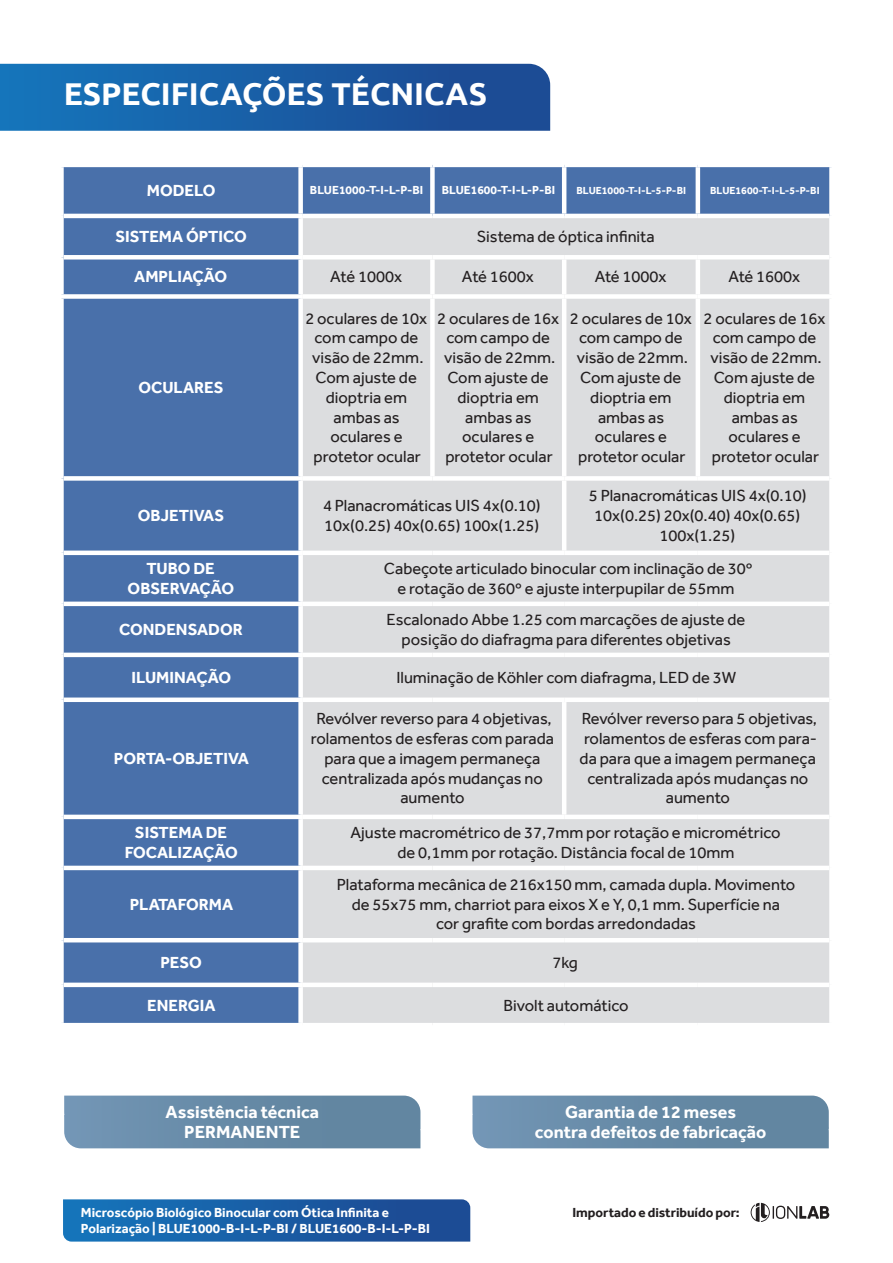
<style>
.page{position:relative;width:893px;height:1263px;background:#fff}
.page>*{position:absolute;margin:0;border:0;box-sizing:border-box;transform-origin:0 0}
.t1{font:700 31.5px "Ubuntu";color:#fff}
.t2{font:700 18px/19.5px "Effra";color:#fff;text-align:center}
.t3{font:16.5px/19.8px "Effra";color:#231f20;text-align:center}
.t4{font:700 16.5px/19.8px "Effra";color:#fff;text-align:center}
.t5{font:700 13.5px "Effra";color:#fff}
.t6{font:700 13.5px "Effra";letter-spacing:-.005em;color:#231f20}
.t7{font:700 12px "Effra";color:#fff}
.t8{font:700 10.5px "Effra";color:#fff}
</style>
<div class="page">
<svg style="left:0;top:64px;width:550px;height:67px;background:#1a5ea5"></svg>
<div style="left:64px;top:167px;width:234px;height:856px;background:#4970aa"></div>
<div style="left:303px;top:167px;width:526px;height:47px;background:#4970aa"></div>
<div style="left:303px;top:218px;width:526px;height:805px;background:#dcdddf"></div>
<div style="left:430px;top:167px;width:5px;height:47px;background:#fff"></div>
<hr style="left:562px;top:167px;width:4px;height:47px;background:#fff">
<hr style="left:696px;top:167px;width:4px;height:47px;background:#fff">
<hr style="left:64px;top:214px;width:239px;height:4px;background:#fff">
<hr style="left:64px;top:255px;width:239px;height:4px;background:#fff">
<div style="left:430px;top:259px;width:5px;height:35px;background:#fff"></div>
<hr style="left:562px;top:259px;width:4px;height:35px;background:#fff">
<hr style="left:696px;top:259px;width:4px;height:35px;background:#fff">
<div style="left:59px;top:294px;width:244px;height:5px;background:#fff"></div>
<hr style="left:303px;top:255px;width:129px;height:4px;background:#fff">
<hr style="left:432px;top:255px;width:132px;height:4px;background:#fff">
<hr style="left:564px;top:255px;width:134px;height:4px;background:#fff">
<hr style="left:698px;top:255px;width:131px;height:4px;background:#fff">
<div style="left:303px;top:294px;width:129px;height:5px;background:#fff"></div>
<div style="left:432px;top:294px;width:132px;height:5px;background:#fff"></div>
<div style="left:564px;top:294px;width:134px;height:5px;background:#fff"></div>
<div style="left:698px;top:294px;width:136px;height:5px;background:#fff"></div>
<div style="left:303px;top:476px;width:129px;height:5px;background:#fff"></div>
<div style="left:432px;top:476px;width:132px;height:5px;background:#fff"></div>
<div style="left:564px;top:476px;width:134px;height:5px;background:#fff"></div>
<div style="left:698px;top:476px;width:131px;height:5px;background:#fff"></div>
<hr style="left:303px;top:551px;width:129px;height:4px;background:#fff">
<hr style="left:432px;top:551px;width:132px;height:4px;background:#fff">
<hr style="left:564px;top:551px;width:134px;height:4px;background:#fff">
<hr style="left:698px;top:551px;width:131px;height:4px;background:#fff">
<hr style="left:303px;top:602px;width:129px;height:4px;background:#fff">
<hr style="left:432px;top:602px;width:132px;height:4px;background:#fff">
<hr style="left:564px;top:602px;width:134px;height:4px;background:#fff">
<hr style="left:698px;top:602px;width:131px;height:4px;background:#fff">
<hr style="left:303px;top:653px;width:129px;height:4px;background:#fff">
<hr style="left:432px;top:653px;width:132px;height:4px;background:#fff">
<hr style="left:564px;top:653px;width:134px;height:4px;background:#fff">
<hr style="left:698px;top:653px;width:131px;height:4px;background:#fff">
<div style="left:303px;top:697px;width:129px;height:5px;background:#fff"></div>
<div style="left:432px;top:697px;width:132px;height:5px;background:#fff"></div>
<div style="left:564px;top:697px;width:134px;height:5px;background:#fff"></div>
<div style="left:698px;top:697px;width:131px;height:5px;background:#fff"></div>
<hr style="left:303px;top:815px;width:129px;height:4px;background:#fff">
<hr style="left:432px;top:815px;width:132px;height:4px;background:#fff">
<hr style="left:564px;top:815px;width:134px;height:4px;background:#fff">
<hr style="left:698px;top:815px;width:131px;height:4px;background:#fff">
<hr style="left:303px;top:866px;width:129px;height:4px;background:#fff">
<hr style="left:432px;top:866px;width:132px;height:4px;background:#fff">
<hr style="left:564px;top:866px;width:134px;height:4px;background:#fff">
<hr style="left:698px;top:866px;width:131px;height:4px;background:#fff">
<hr style="left:303px;top:938px;width:129px;height:4px;background:#fff">
<hr style="left:432px;top:938px;width:132px;height:4px;background:#fff">
<hr style="left:564px;top:938px;width:134px;height:4px;background:#fff">
<hr style="left:698px;top:938px;width:131px;height:4px;background:#fff">
<div style="left:303px;top:982px;width:129px;height:5px;background:#fff"></div>
<div style="left:432px;top:982px;width:132px;height:5px;background:#fff"></div>
<div style="left:564px;top:982px;width:134px;height:5px;background:#fff"></div>
<div style="left:698px;top:982px;width:131px;height:5px;background:#fff"></div>
<div style="left:430px;top:299px;width:5px;height:177px;background:#fff"></div>
<hr style="left:562px;top:299px;width:4px;height:177px;background:#fff">
<hr style="left:696px;top:299px;width:4px;height:177px;background:#fff">
<div style="left:64px;top:476px;width:239px;height:5px;background:#fff"></div>
<hr style="left:562px;top:481px;width:4px;height:70px;background:#fff">
<hr style="left:64px;top:551px;width:239px;height:4px;background:#fff">
<hr style="left:64px;top:602px;width:239px;height:4px;background:#fff">
<hr style="left:64px;top:653px;width:239px;height:4px;background:#fff">
<div style="left:64px;top:697px;width:239px;height:5px;background:#fff"></div>
<hr style="left:562px;top:702px;width:4px;height:113px;background:#fff">
<hr style="left:64px;top:815px;width:239px;height:4px;background:#fff">
<hr style="left:64px;top:866px;width:239px;height:4px;background:#fff">
<hr style="left:64px;top:938px;width:239px;height:4px;background:#fff">
<div style="left:64px;top:982px;width:239px;height:5px;background:#fff"></div>
<svg style="left:751px;top:1203px;width:78px;height:19px"></svg>
<svg style="left:63px;top:1199px;width:407px;height:42px;background:#1b5fa6"></svg>
<svg style="left:64px;top:1095px;width:356px;height:53px;background:#6a8da9"></svg>
<svg style="left:472px;top:1095px;width:357px;height:53px;background:#6a8da9"></svg>
<h1 class="t1" style="left:64px;top:75px;width:425px">ESPECIFICAÇÕES TÉCNICAS</h1>
<p class="t4" style="left:147px;top:180px;width:70px">MODELO</p>
<p class="t7" style="left:310px;top:183px;width:115px">BLUE1000-T-I-L-P-BI</p>
<p class="t7" style="left:442px;top:183px;width:115px">BLUE1600-T-I-L-P-BI</p>
<p class="t8" style="left:576px;top:184px;width:111px">BLUE1000-T-I-L-5-P-BI</p>
<p class="t8" style="left:710px;top:184px;width:111px">BLUE1600-T-I-L-5-P-BI</p>
<p class="t4" style="left:115px;top:226px;width:133px">SISTEMA ÓPTICO</p>
<p class="t3" style="left:477px;top:226px;width:180px">Sistema de óptica infinita</p>
<p class="t4" style="left:134px;top:267px;width:94px">AMPLIAÇÃO</p>
<p class="t3" style="left:330px;top:267px;width:73px">Até 1000x</p>
<p class="t3" style="left:462px;top:267px;width:73px">Até 1600x</p>
<p class="t3" style="left:595px;top:267px;width:73px">Até 1000x</p>
<p class="t3" style="left:728px;top:267px;width:73px">Até 1600x</p>
<p class="t4" style="left:138px;top:377px;width:87px">OCULARES</p>
<p class="t3" style="left:305px;top:308px;width:123px">2 oculares de 10x com campo de visão de 22mm.<br>Com ajuste de dioptria em ambas as oculares e protetor ocular</p>
<p class="t3" style="left:437px;top:308px;width:123px">2 oculares de 16x com campo de visão de 22mm.<br>Com ajuste de dioptria em ambas as oculares e protetor ocular</p>
<p class="t3" style="left:570px;top:308px;width:123px">2 oculares de 10x com campo de visão de 22mm.<br>Com ajuste de dioptria em ambas as oculares e protetor ocular</p>
<p class="t3" style="left:703px;top:308px;width:123px">2 oculares de 16x com campo de visão de 22mm.<br>Com ajuste de dioptria em ambas as oculares e protetor ocular</p>
<p class="t4" style="left:138px;top:505px;width:88px">OBJETIVAS</p>
<p class="t3" style="left:323px;top:496px;width:219px;text-align:left">4 Planacromáticas UIS 4x(0.10)<br>10x(0.25) 40x(0.65) 100x(1.25)</p>
<p class="t3" style="left:589px;top:486px;width:219px">5 Planacromáticas UIS 4x(0.10)<br>10x(0.25) 20x(0.40) 40x(0.65)<br>100x(1.25)</p>
<p class="t4" style="left:128px;top:558px;width:108px">TUBO DE<br>OBSERVAÇÃO</p>
<p class="t3" style="left:384px;top:558px;width:370px">Cabeçote articulado binocular com inclinação de 30º e rotação de 360º e ajuste interpupilar de 55mm</p>
<p class="t4" style="left:119px;top:619px;width:125px">CONDENSADOR</p>
<p class="t3" style="left:387px;top:609px;width:360px">Escalonado Abbe 1.25 com marcações de ajuste de posição do diafragma para diferentes objetivas</p>
<p class="t4" style="left:131px;top:667px;width:101px">ILUMINAÇÃO</p>
<p class="t3" style="left:396px;top:667px;width:341px">Iluminação de Köhler com diafragma, LED de 3W</p>
<p class="t4" style="left:114px;top:748px;width:136px">PORTA-OBJETIVA</p>
<p class="t3" style="left:311px;top:709px;width:245px">Revólver reverso para 4 objetivas, rolamentos de esferas com parada para que a imagem permaneça centralizada após mudanças no aumento</p>
<p class="t3" style="left:580px;top:709px;width:239px">Revólver reverso para 5 objetivas, rolamentos de esferas com para&shy;da para que a imagem permaneça centralizada após mudanças no aumento</p>
<p class="t4" style="left:125px;top:822px;width:114px">SISTEMA DE<br>FOCALIZAÇÃO</p>
<p class="t3" style="left:351px;top:822px;width:431px">Ajuste macrométrico de 37,7mm por rotação e micrométrico de 0,1mm por rotação. Distância focal de 10mm</p>
<p class="t4" style="left:130px;top:894px;width:105px">PLATAFORMA</p>
<p class="t3" style="left:337px;top:874px;width:460px">Plataforma mecânica de 216x150 mm, camada dupla. Movimento de 55x75 mm, charriot para eixos X e Y, 0,1 mm. Superfície na<br>cor grafite com bordas arredondadas</p>
<p class="t4" style="left:160px;top:952px;width:43px">PESO</p>
<p class="t3" style="left:553px;top:952px;width:27px">7kg</p>
<p class="t4" style="left:147px;top:995px;width:70px">ENERGIA</p>
<p class="t3" style="left:503px;top:995px;width:127px">Bivolt automático</p>
<p class="t2" style="left:166px;top:1102px;width:155px">Assistência técnica<br>PERMANENTE</p>
<p class="t2" style="left:535px;top:1102px;width:233px">Garantia de 12 meses<br>contra defeitos de fabricação</p>
<p class="t5" style="left:81px;top:1204px;width:310px">Microscópio Biológico Binocular com Ótica Infinita e</p>
<p class="t6" style="left:572px;top:1204px;width:169px">Importado e distribuído por:</p>
<p class="t5" style="left:81px;top:1220px;width:350px">Polarização | BLUE1000-B-I-L-P-BI / BLUE1600-B-I-L-P-BI</p>
</div>
